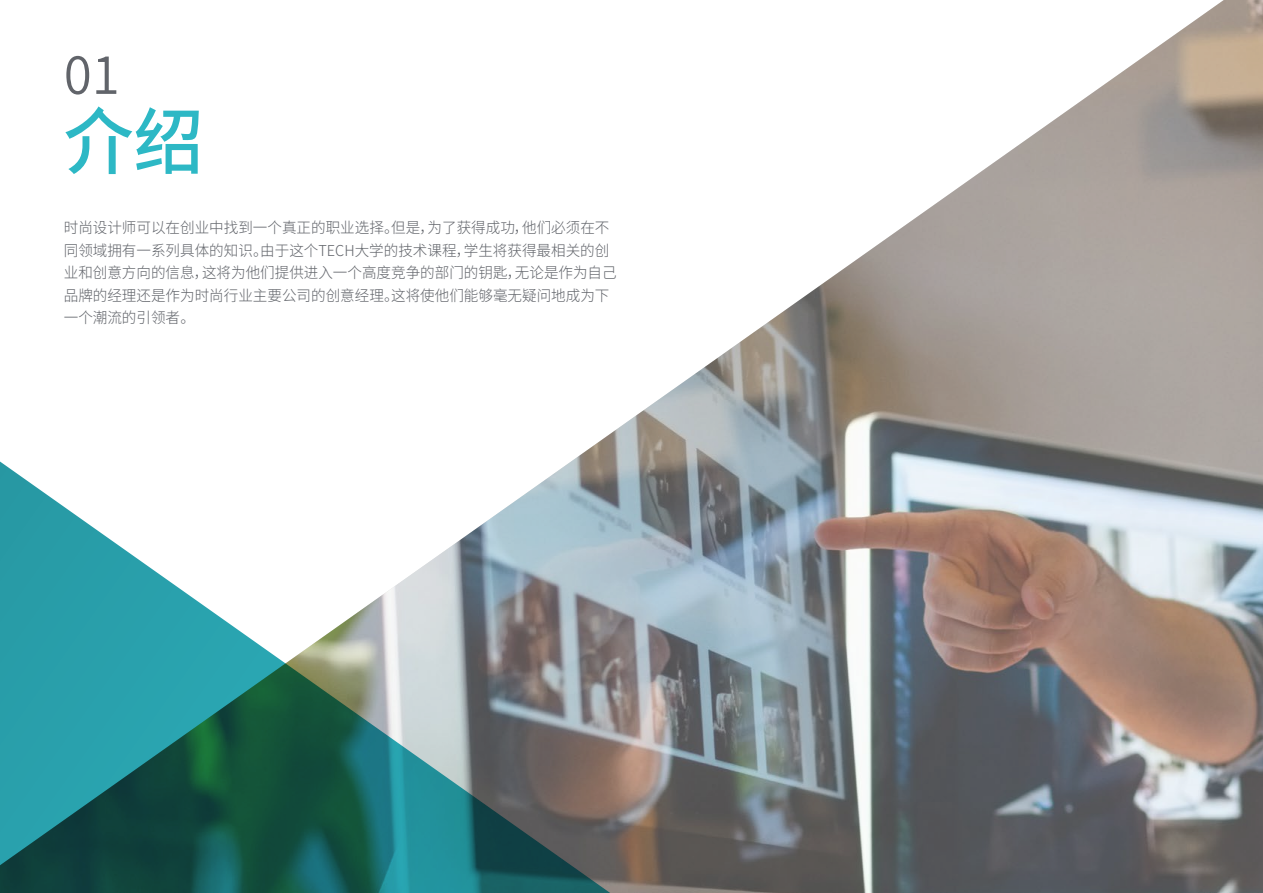
<style>
.page{position:relative;width:1263px;height:893px;background:#fff}
.page>*{position:absolute;margin:0;border:0;box-sizing:border-box;transform-origin:0 0}
.t1{font:500 72px "Source Han Sans CN";color:#2db8c5}
.t2{font:52.5px "Source Han Sans CN";color:#61646a}
.t3{font:300 15px/22.5px "Source Han Sans CN";color:#61646a}
</style>
<div class="page">
<img style="left:593px;top:0;width:670px;height:893px">
<svg style="left:0;top:446px;width:640px;height:447px"></svg>
<h2 class="t2" style="left:64px;top:45px;width:57px">01</h2>
<h1 class="t1" style="left:64px;top:101px;width:141px">介绍</h1>
<p class="t3" style="left:64px;top:217px;width:554px">时尚设计师可以在创业中找到一个真正的职业选择。但是，为了获得成功，他们必须在不同领域拥有一系列具体的知识。由于这个TECH大学的技术课程，学生将获得最相关的创业和创意方向的信息，这将为他们提供进入一个高度竞争的部门的钥匙，无论是作为自己品牌的经理还是作为时尚行业主要公司的创意经理。这将使他们能够毫无疑问地成为下一个潮流的引领者。</p>
</div>
